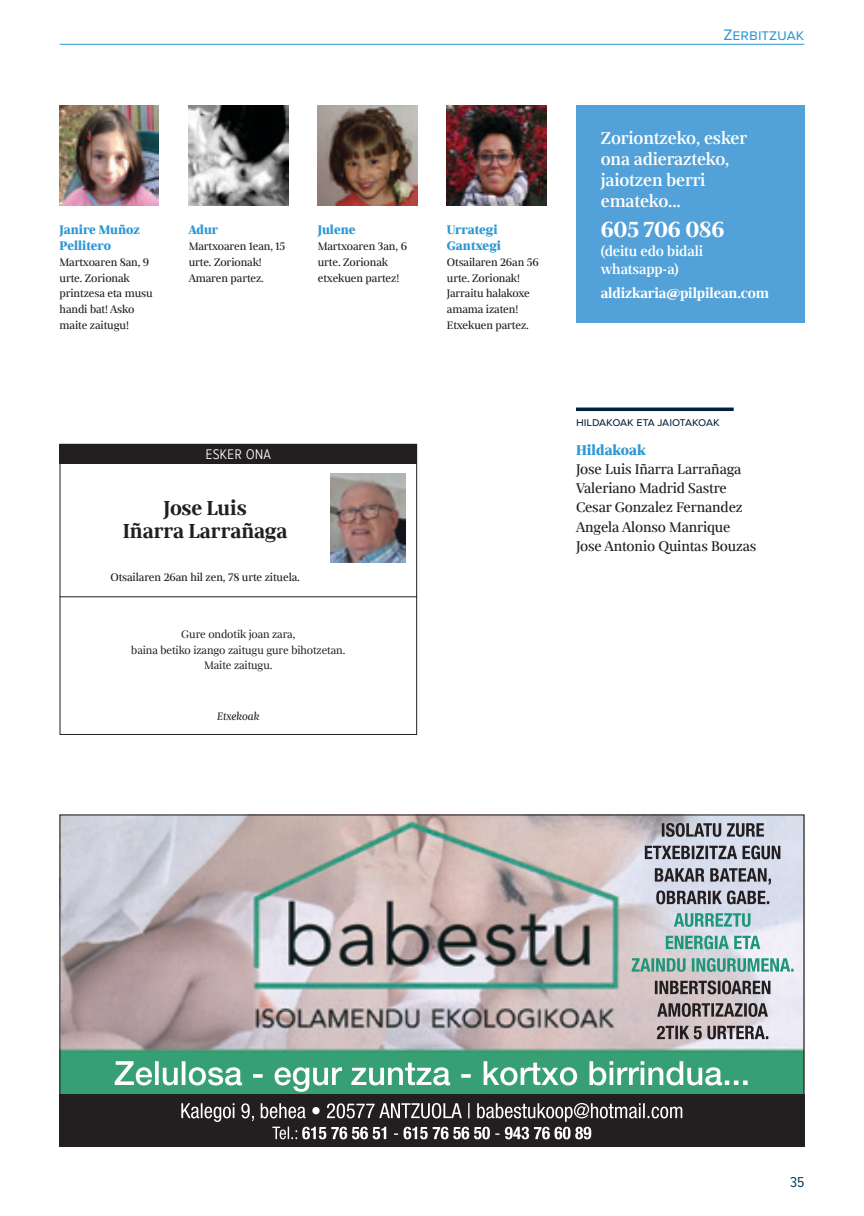
<style>
.page{position:relative;width:864px;height:1216px;background:#fff}
.page>*{position:absolute;margin:0;border:0;box-sizing:border-box;transform-origin:0 0}
.Testua_oharrak{font:700 24.5px "Milio";letter-spacing:-.01em;color:#fff}
.Izen_abizenak{font:700 22.75px/22.8px "Milio";letter-spacing:-.005em;color:#231f20;text-align:center}
.Testua_oharrak-2{font:600 19.25px/21px "Milio";letter-spacing:-.01em;color:#fff}
.ESKER_ONA_URTEURRENA{font:300 17.5px "Proxima Nova S Cond";color:#fff}
.Jaioberriak_testua{font:15.75px "Milio";letter-spacing:-.01em;color:#231f20}
.Testua_oharrak-3{font:600 15.75px/18.9px "Milio";letter-spacing:-.01em;color:#fff}
.Testua_oharrak-4{font:700 15.75px "Milio";letter-spacing:-.01em;color:#fff}
.Saila_Eskuman{font:15.75px "Proxima Nova S";letter-spacing:.005em;color:#2e98d4}
.Jaioberriak_izena{font:800 15.75px "Milio";color:#2e98d4}
.t1{font:14.88px "Proxima Nova Cond";color:#014363}
.Zorion_agurrak_izena{font:800 14px/15.8px "Milio";color:#2e98d4}
.Zorion_agurrak_testu{font:12.25px/15.8px "Milio";letter-spacing:-.01em;color:#231f20}
.Eskela_testua{font:300 12.25px "Milio";letter-spacing:-.01em;color:#231f20}
.Eskela_testua-2{font:12.25px "Milio";letter-spacing:-.01em;color:#231f20}
.Azpisaila{font:12.25px "Proxima Nova S";letter-spacing:-.015em;color:#002040}
.Eskela_testua-3{font:italic 300 12.25px "Milio";letter-spacing:-.01em;color:#231f20}
</style>
<div class="page">
<img style="left:60px;top:106px;width:99px;height:99px">
<img style="left:189px;top:106px;width:99px;height:99px">
<img style="left:317px;top:106px;width:100px;height:99px">
<img style="left:446px;top:106px;width:100px;height:99px">
<div style="left:575px;top:106px;width:229px;height:217px;background:#52a1d9"></div>
<hr style="left:60px;top:44px;width:744px;height:1px;background:#2e98d4">
<svg style="left:576px;top:407px;width:157px;height:4px"></svg>
<div style="left:60px;top:444px;width:357px;height:19px;background:#231f20"></div>
<img style="left:331px;top:473px;width:74px;height:90px">
<hr style="left:60px;top:596px;width:357px;height:1px;background:#231f20">
<img style="left:61px;top:816px;width:741px;height:278px">
<svg style="left:656px;top:1025px;width:112px;height:14px;background:#898184"></svg>
<svg style="left:657px;top:1002px;width:110px;height:14px;background:#7e7678"></svg>
<svg style="left:654px;top:980px;width:116px;height:14px;background:#766f71"></svg>
<svg style="left:631px;top:957px;width:162px;height:14px;background:#7fb7ac"></svg>
<svg style="left:665px;top:935px;width:95px;height:14px"></svg>
<svg style="left:673px;top:913px;width:77px;height:13px"></svg>
<svg style="left:656px;top:890px;width:113px;height:14px;background:#7c7c84"></svg>
<svg style="left:654px;top:868px;width:116px;height:16px;background:#878891"></svg>
<svg style="left:644px;top:845px;width:136px;height:14px;background:#7f8088"></svg>
<svg style="left:661px;top:823px;width:102px;height:13px"></svg>
<div style="left:59px;top:1094px;width:745px;height:52px;background:#231f20"></div>
<svg style="left:181px;top:1103px;width:501px;height:36px"></svg>
<svg style="left:115px;top:1061px;width:632px;height:30px"></svg>
<p class="Zorion_agurrak_izena" style="left:60px;top:222px;width:82px">Janire Muñoz<br>Pellitero</p>
<p class="Zorion_agurrak_testu" style="left:60px;top:254px;width:94px">Martxoaren 8an, 9 urte. Zorionak printzesa eta musu handi bat! Asko maite zaitugu!</p>
<p class="Zorion_agurrak_izena" style="left:189px;top:222px;width:31px">Adur</p>
<p class="Zorion_agurrak_testu" style="left:189px;top:238px;width:98px">Martxoaren 1ean, 15 urte. Zorionak!<br>Amaren partez.</p>
<p class="Zorion_agurrak_izena" style="left:317px;top:222px;width:39px">Julene</p>
<p class="Zorion_agurrak_testu" style="left:317px;top:238px;width:91px">Martxoaren 3an, 6 urte. Zorionak etxekuen partez!</p>
<p class="ESKER_ONA_URTEURRENA" style="left:205px;top:443px;width:67px">esker ona</p>
<p class="Izen_abizenak" style="left:123px;top:496px;width:166px">Jose Luis<br>Iñarra Larrañaga</p>
<p class="Eskela_testua-2" style="left:110px;top:570px;width:191px">Otsailaren 26an hil zen, 78 urte zituela.</p>
<p class="Eskela_testua" style="left:181px;top:626px;width:115px">Gure ondotik joan zara,</p>
<p class="Eskela_testua" style="left:131px;top:642px;width:215px">baina betiko izango zaitugu gure bihotzetan.</p>
<p class="Eskela_testua" style="left:204px;top:658px;width:70px">Maite zaitugu.</p>
<p class="Eskela_testua-3" style="left:217px;top:707px;width:44px">Etxekoak</p>
<p class="Zorion_agurrak_izena" style="left:446px;top:222px;width:56px">Urrategi<br>Gantxegi</p>
<p class="Zorion_agurrak_testu" style="left:446px;top:254px;width:93px">Otsailaren 26an 56 urte. Zorionak!<br>Jarraitu halakoxe amama izaten!<br>Etxekuen partez.</p>
<p class="Saila_Eskuman" style="left:723px;top:26px;width:82px">Zerbitzuak</p>
<p class="Testua_oharrak-2" style="left:600px;top:127px;width:148px">Zoriontzeko, esker ona adierazteko, jaiotzen berri emateko...</p>
<p class="Testua_oharrak" style="left:600px;top:213px;width:125px">605 706 086</p>
<p class="Testua_oharrak-3" style="left:600px;top:241px;width:104px">(deitu edo bidali whatsapp-a)</p>
<p class="Testua_oharrak-4" style="left:600px;top:283px;width:170px">aldizkaria@pilpilean.com</p>
<p class="Azpisaila" style="left:575px;top:415px;width:145px">hildakoak eta jaiotakoak</p>
<p class="Jaioberriak_izena" style="left:575px;top:438px;width:71px">Hildakoak</p>
<p class="Jaioberriak_testua" style="left:575px;top:459px;width:167px">Jose Luis Iñarra Larrañaga</p>
<p class="Jaioberriak_testua" style="left:575px;top:478px;width:152px">Valeriano Madrid Sastre</p>
<p class="Jaioberriak_testua" style="left:575px;top:498px;width:168px">Cesar Gonzalez Fernandez</p>
<p class="Jaioberriak_testua" style="left:575px;top:517px;width:156px">Angela Alonso Manrique</p>
<p class="Jaioberriak_testua" style="left:575px;top:536px;width:182px">Jose Antonio Quintas Bouzas</p>
<p class="t1" style="left:789px;top:1173px;width:16px">35</p>
</div>
